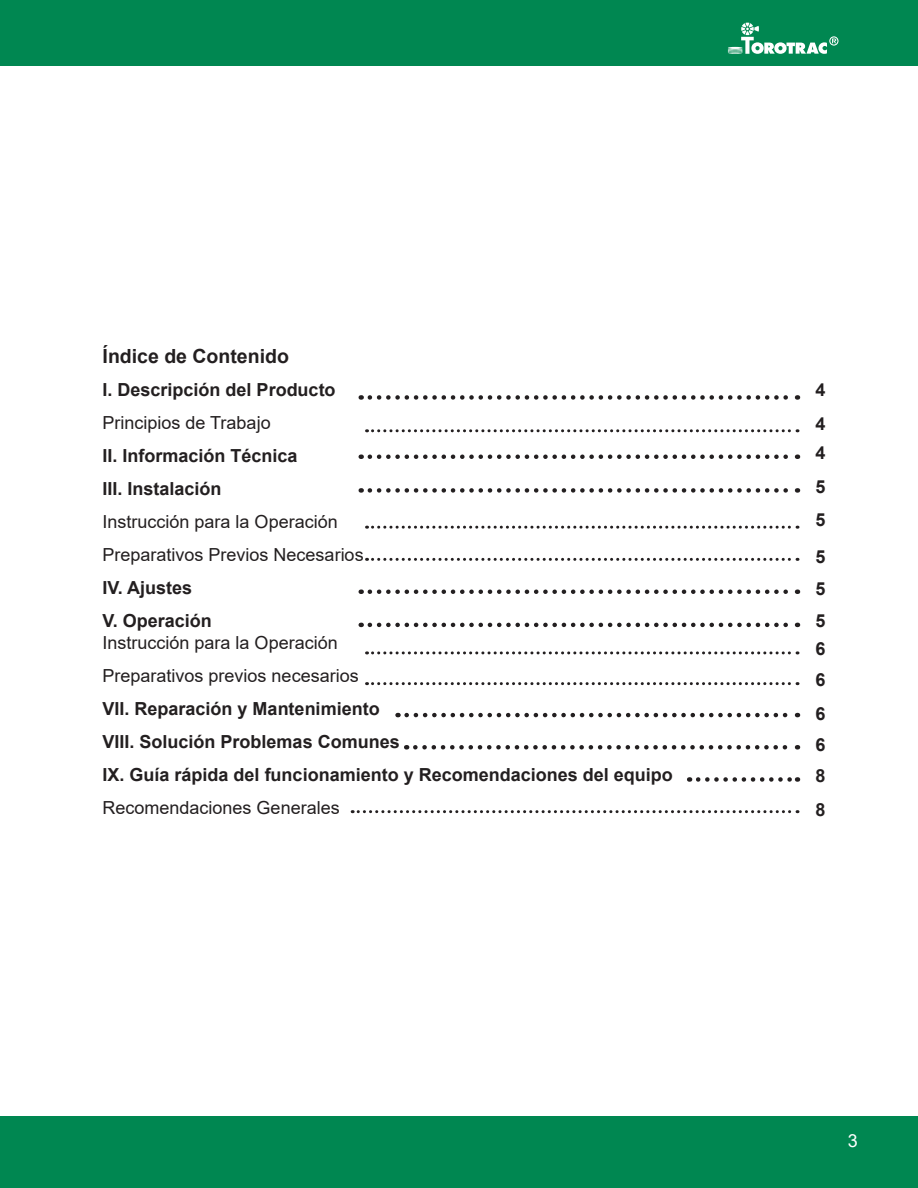
<style>
.page{position:relative;width:918px;height:1188px;background:#fff}
.page>*{position:absolute;margin:0;border:0;box-sizing:border-box;transform-origin:0 0}
.t1{font:700 19.5px "Arial";color:#231f20}
.t2{font:700 18px "Arial";color:#231f20}
.t3{font:18px "Arial";color:#231f20}
.t4{font:18px "Arial";color:#fff}
</style>
<div class="page">
<div style="left:0;top:1116px;width:918px;height:72px;background:#008751"></div>
<div style="left:0;top:0;width:918px;height:66px;background:#008751"></div>
<svg style="left:728px;top:22px;width:111px;height:32px"></svg>
<svg style="left:370px;top:395px;width:428px;height:5px"></svg>
<svg style="left:370px;top:488px;width:428px;height:5px"></svg>
<svg style="left:370px;top:590px;width:428px;height:4px"></svg>
<svg style="left:370px;top:623px;width:428px;height:4px"></svg>
<svg style="left:407px;top:713px;width:391px;height:4px"></svg>
<svg style="left:415px;top:745px;width:383px;height:5px"></svg>
<svg style="left:352px;top:810px;width:446px;height:3px"></svg>
<svg style="left:367px;top:682px;width:431px;height:3px"></svg>
<svg style="left:367px;top:651px;width:431px;height:3px"></svg>
<svg style="left:367px;top:558px;width:431px;height:3px"></svg>
<svg style="left:367px;top:526px;width:431px;height:3px"></svg>
<svg style="left:367px;top:429px;width:431px;height:3px"></svg>
<svg style="left:698px;top:777px;width:100px;height:5px"></svg>
<svg style="left:370px;top:455px;width:428px;height:4px"></svg>
<p class="t1" style="left:103px;top:343px;width:188px">Índice de Contenido</p>
<p class="t2" style="left:103px;top:377px;width:235px">I. Descripción del Producto</p>
<p class="t3" style="left:103px;top:410px;width:170px">Principios de Trabajo</p>
<p class="t2" style="left:103px;top:443px;width:197px">II. Información Técnica</p>
<p class="t2" style="left:103px;top:476px;width:121px">III. Instalación</p>
<p class="t3" style="left:103px;top:509px;width:237px">Instrucción para la Operación</p>
<p class="t3" style="left:103px;top:542px;width:263px">Preparativos Previos Necesarios</p>
<p class="t2" style="left:103px;top:575px;width:91px">IV. Ajustes</p>
<p class="t2" style="left:103px;top:608px;width:111px">V. Operación</p>
<p class="t3" style="left:103px;top:630px;width:237px">Instrucción para la Operación</p>
<p class="t3" style="left:103px;top:663px;width:258px">Preparativos previos necesarios</p>
<p class="t2" style="left:103px;top:696px;width:279px">VII. Reparación y Mantenimiento</p>
<p class="t2" style="left:103px;top:729px;width:299px">VIII. Solución Problemas Comunes</p>
<p class="t2" style="left:103px;top:762px;width:572px">IX. Guía rápida del funcionamiento y Recomendaciones del equipo</p>
<p class="t3" style="left:103px;top:795px;width:239px">Recomendaciones Generales</p>
<p class="t2" style="left:815px;top:377px;width:12px">4</p>
<p class="t2" style="left:815px;top:411px;width:12px">4</p>
<p class="t2" style="left:815px;top:440px;width:12px">4</p>
<p class="t2" style="left:815px;top:474px;width:12px">5</p>
<p class="t2" style="left:815px;top:507px;width:12px">5</p>
<p class="t2" style="left:815px;top:544px;width:12px">5</p>
<p class="t2" style="left:815px;top:576px;width:12px">5</p>
<p class="t2" style="left:815px;top:608px;width:12px">5</p>
<p class="t2" style="left:815px;top:636px;width:12px">6</p>
<p class="t2" style="left:815px;top:667px;width:12px">6</p>
<p class="t2" style="left:815px;top:701px;width:12px">6</p>
<p class="t2" style="left:815px;top:732px;width:12px">6</p>
<p class="t2" style="left:815px;top:763px;width:12px">8</p>
<p class="t2" style="left:815px;top:797px;width:12px">8</p>
<p class="t4" style="left:848px;top:1128px;width:12px">3</p>
</div>
